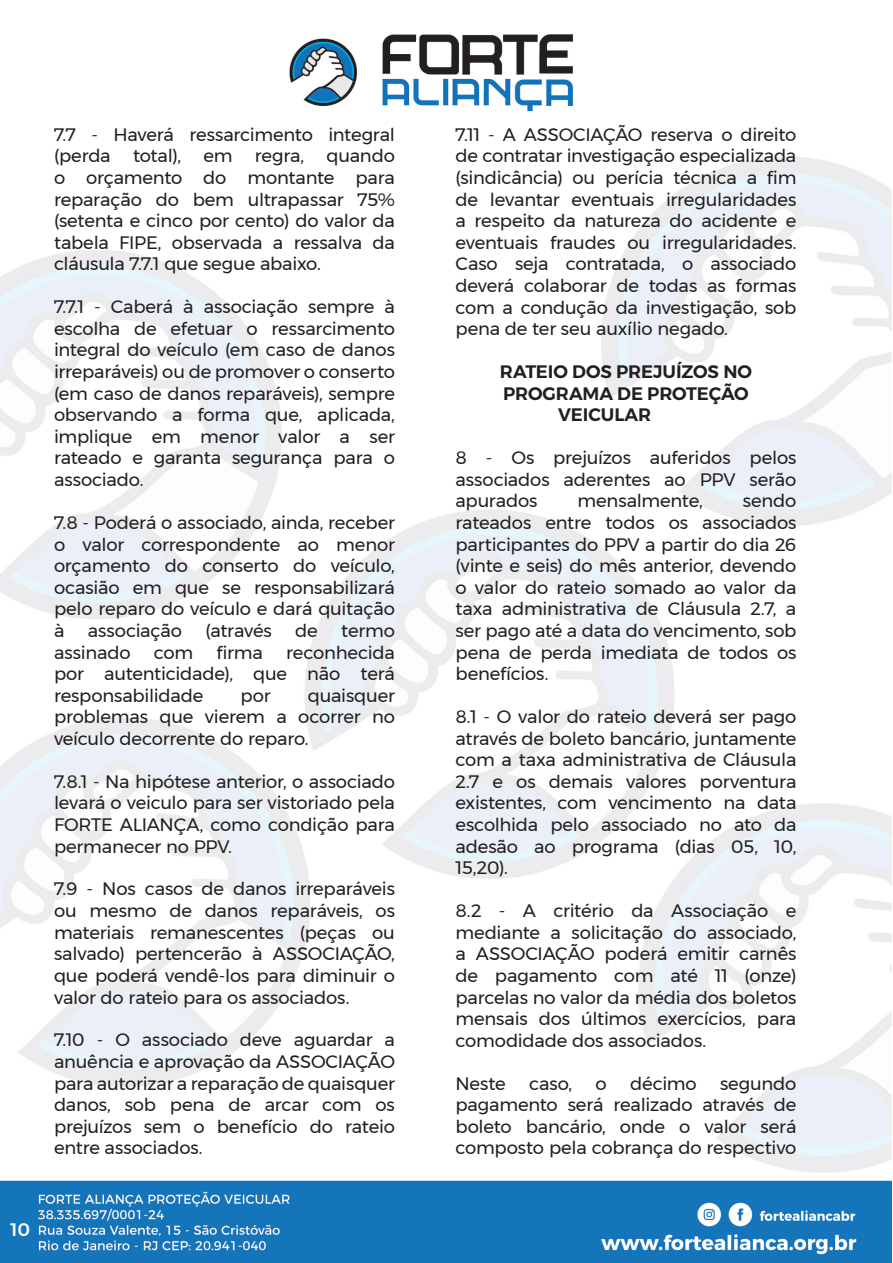
<style>
.page{position:relative;width:893px;height:1263px;background:#fff}
.page>*{position:absolute;margin:0;border:0;box-sizing:border-box;transform-origin:0 0}
.Texto_corrido{font:18px/21.6px "Montserrat";letter-spacing:-.01em;color:#231f20;text-align:justify}
.Subtítulo{font:600 18px "Montserrat";letter-spacing:-.01em;color:#231f20}
.t1{font:500 18px "Montserrat";color:#fff}
</style>
<div class="page">
<img style="left:0;top:34px;width:892px;height:1229px">
<p class="Texto_corrido" style="left:54px;top:123px;width:342px">7.7 - Haverá ressarcimento integral (perda total), em regra, quando o orçamento do montante para reparação do bem ultrapassar 75% (setenta e cinco por cento) do valor da tabela FIPE, observada a ressalva da cláusula 7.7.1 que segue abaixo.</p>
<p class="Texto_corrido" style="left:54px;top:296px;width:342px">7.7.1 - Caberá à associação sempre à escolha de efetuar o ressarcimento integral do veículo (em caso de danos irreparáveis) ou de promover o conserto (em caso de danos reparáveis), sempre observando a forma que, aplicada, implique em menor valor a ser rateado e garanta segurança para o associado.</p>
<p class="Texto_corrido" style="left:54px;top:511px;width:342px">7.8 - Poderá o associado, ainda, receber o valor correspondente ao menor orçamento do conserto do veículo, ocasião em que se responsabilizará pelo reparo do veículo e dará quitação à</p>
<p class="Texto_corrido" style="left:88px;top:619px;width:96px">associação</p>
<p class="Texto_corrido" style="left:206px;top:619px;width:68px">(através</p>
<p class="Texto_corrido" style="left:295px;top:619px;width:24px">de</p>
<p class="Texto_corrido" style="left:341px;top:619px;width:55px">termo</p>
<p class="Texto_corrido" style="left:54px;top:641px;width:78px">assinado</p>
<p class="Texto_corrido" style="left:154px;top:641px;width:41px">com</p>
<p class="Texto_corrido" style="left:217px;top:641px;width:48px">firma</p>
<p class="Texto_corrido" style="left:54px;top:641px;width:342px;text-indent:232px">reconhecida por autenticidade), que não terá responsabilidade</p>
<p class="Texto_corrido" style="left:54px;top:684px;width:342px;text-indent:254px">quaisquer problemas que vierem a ocorrer no veículo decorrente do reparo.</p>
<p class="Texto_corrido" style="left:54px;top:770px;width:342px">7.8.1 - Na hipótese anterior, o associado levará o veiculo para ser vistoriado pela FORTE ALIANÇA, como condição para permanecer no PPV.</p>
<p class="Texto_corrido" style="left:54px;top:878px;width:342px">7.9 - Nos casos de danos irreparáveis ou mesmo de danos reparáveis, os materiais remanescentes (peças ou salvado) pertencerão à ASSOCIAÇÃO, que poderá vendê-los para diminuir o valor do rateio para os associados.</p>
<p class="Texto_corrido" style="left:54px;top:1029px;width:342px">7.10 - O associado deve aguardar a anuência e aprovação da ASSOCIAÇÃO para autorizar a reparação de quaisquer danos, sob pena de arcar com os prejuízos sem o benefício do rateio entre associados.</p>
<p class="Texto_corrido" style="left:240px;top:684px;width:32px">por</p>
<p class="t1" style="left:11px;top:1215px;width:21px">10</p>
<p class="Texto_corrido" style="left:455px;top:123px;width:342px">7.11 - A ASSOCIAÇÃO reserva o direito de contratar investigação especializada (sindicância) ou perícia técnica a fim de levantar eventuais irregularidades a respeito da natureza do acidente e eventuais fraudes ou irregularidades.<br>Caso seja contratada, o associado deverá colaborar de todas as formas com a condução da investigação, sob pena de ter seu auxílio negado.</p>
<p class="Subtítulo" style="left:500px;top:357px;width:253px">RATEIO DOS PREJUÍZOS NO</p>
<p class="Subtítulo" style="left:503px;top:379px;width:247px">PROGRAMA DE PROTEÇÃO</p>
<p class="Subtítulo" style="left:558px;top:401px;width:94px">VEICULAR</p>
<p class="Texto_corrido" style="left:455px;top:447px;width:342px">8 - Os prejuízos auferidos pelos associados aderentes ao PPV serão apurados</p>
<p class="Texto_corrido" style="left:455px;top:490px;width:342px;text-indent:287px">sendo rateados entre todos os associados participantes do PPV a partir do dia 26 (vinte e seis) do mês anterior, devendo o valor do rateio somado ao valor da taxa administrativa de Cláusula 2.7, a ser pago até a data do vencimento, sob pena de perda imediata de todos os benefícios.</p>
<p class="Texto_corrido" style="left:455px;top:706px;width:342px">8.1 - O valor do rateio deverá ser pago através de boleto bancário, juntamente com a taxa administrativa de Cláusula 2.7 e os demais valores porventura existentes, com vencimento na data escolhida pelo associado no ato da adesão ao programa (dias 05, 10, 15,20).</p>
<p class="Texto_corrido" style="left:455px;top:900px;width:342px">8.2 - A critério da Associação e mediante a solicitação do associado, a ASSOCIAÇÃO poderá emitir carnês de pagamento com até 11 (onze) parcelas no valor da média dos boletos mensais dos últimos exercícios, para comodidade dos associados.</p>
<p class="Texto_corrido" style="left:455px;top:1072px;width:52px">Neste</p>
<p class="Texto_corrido" style="left:529px;top:1072px;width:45px">caso,</p>
<p class="Texto_corrido" style="left:596px;top:1072px;width:13px">o</p>
<p class="Texto_corrido" style="left:630px;top:1072px;width:68px">décimo</p>
<p class="Texto_corrido" style="left:578px;top:490px;width:127px">mensalmente,</p>
<p class="Texto_corrido" style="left:455px;top:1072px;width:342px;text-indent:265px">segundo pagamento será realizado através de boleto bancário, onde o valor será composto pela cobrança do respectivo</p>
</div>
